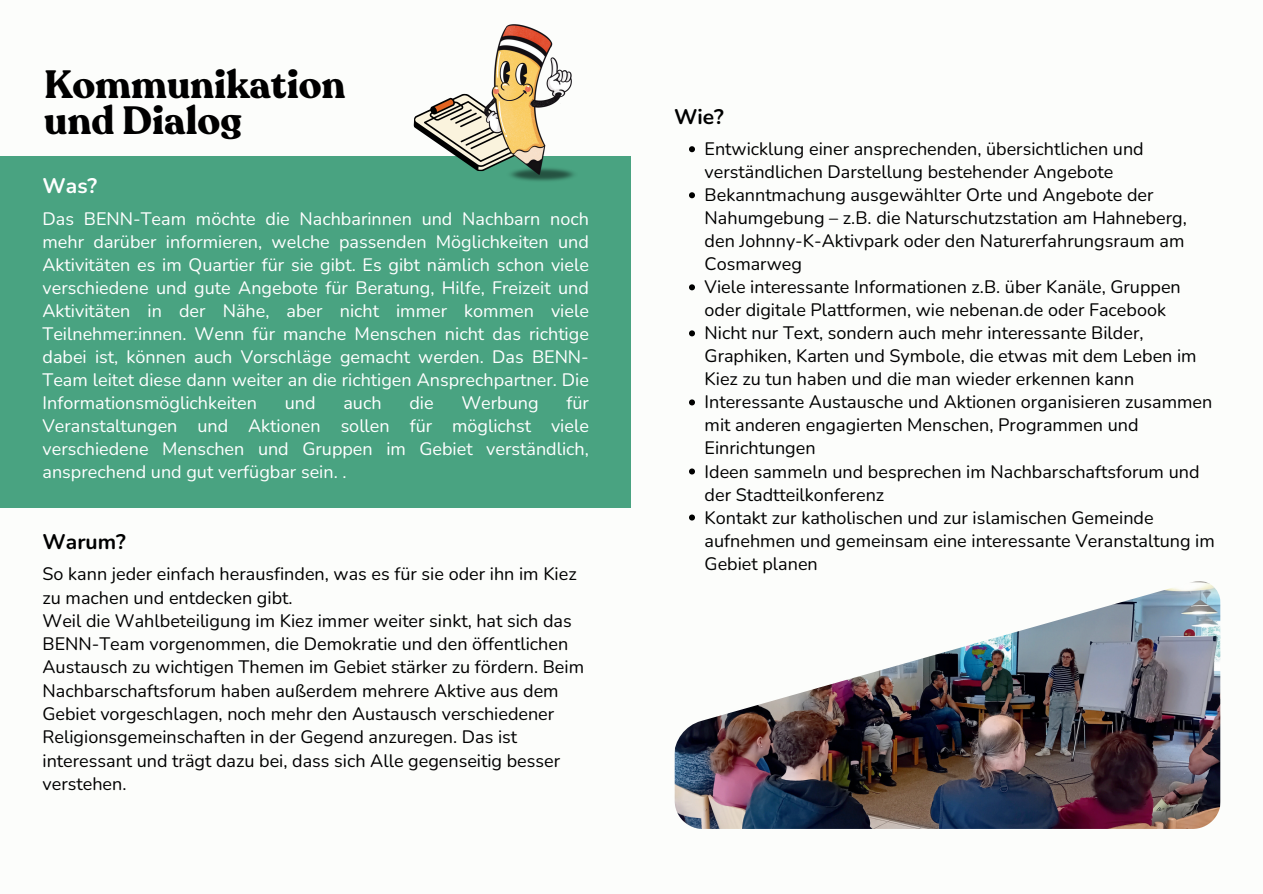
<style>
.page{position:relative;width:1263px;height:894px;background:#fff}
.page>*{position:absolute;margin:0;border:0;box-sizing:border-box;transform-origin:0 0}
.t1{font:39px/36px "Anonymous";color:#000}
.t2{font:700 21px "Nunito";color:#000}
.t3{font:700 21px "Nunito";color:#fff}
.t4{font:18px/23px "Nunito";color:#000}
.t5{font:18px/23px "Nunito";color:#fff;text-align:justify}
</style>
<div class="page">
<div style="left:0;top:0;width:1263px;height:893px;background:#fcfdfb"></div>
<div style="left:0;top:156px;width:631px;height:351px;background:#49a381"></div>
<svg style="left:413px;top:93px;width:72px;height:78px"></svg>
<img style="left:485px;top:25px;width:86px;height:150px">
<img style="left:674px;top:520px;width:547px;height:309px">
<svg style="left:689px;top:146px;width:6px;height:6px"></svg>
<svg style="left:689px;top:192px;width:6px;height:6px"></svg>
<svg style="left:689px;top:284px;width:6px;height:6px"></svg>
<svg style="left:689px;top:330px;width:6px;height:6px"></svg>
<svg style="left:689px;top:399px;width:6px;height:6px"></svg>
<svg style="left:689px;top:468px;width:6px;height:6px"></svg>
<svg style="left:689px;top:514px;width:6px;height:6px"></svg>
<h1 class="t1" style="left:44px;top:68px;width:303px">Kommunikation und Dialog</h1>
<p class="t3" style="left:43px;top:171px;width:56px">Was?</p>
<p class="t5" style="left:43px;top:206px;width:548px">Das BENN-Team möchte die Nachbarinnen und Nachbarn noch mehr darüber informieren, welche passenden Möglichkeiten und Aktivitäten es im Quartier für sie gibt. Es gibt nämlich schon viele verschiedene und gute Angebote für Beratung, Hilfe, Freizeit und Aktivitäten in der Nähe, aber nicht immer kommen viele Teilnehmer:innen. Wenn für manche Menschen nicht das richtige dabei ist, können auch Vorschläge gemacht werden. Das BENN-Team leitet diese dann weiter an die richtigen Ansprechpartner. Die Informationsmöglichkeiten</p>
<p class="t5" style="left:285px;top:390px;width:32px">und</p>
<p class="t5" style="left:343px;top:390px;width:40px">auch</p>
<p class="t5" style="left:409px;top:390px;width:26px">die</p>
<p class="t5" style="left:461px;top:390px;width:79px">Werbung</p>
<p class="t5" style="left:43px;top:390px;width:548px;text-indent:524px">für Veranstaltungen und Aktionen sollen für möglichst viele verschiedene Menschen und Gruppen im Gebiet verständlich, ansprechend und gut verfügbar sein. .</p>
<p class="t2" style="left:43px;top:526px;width:85px">Warum?</p>
<p class="t4" style="left:43px;top:561px;width:543px">So kann jeder einfach herausfinden, was es für sie oder ihn im Kiez zu machen und entdecken gibt.<br>Weil die Wahlbeteiligung im Kiez immer weiter sinkt, hat sich das BENN-Team vorgenommen, die Demokratie und den öffentlichen Austausch zu wichtigen Themen im Gebiet stärker zu fördern. Beim Nachbarschaftsforum haben außerdem mehrere Aktive aus dem Gebiet vorgeschlagen, noch mehr den Austausch verschiedener Religionsgemeinschaften in der Gegend anzuregen. Das ist interessant und trägt dazu bei, dass sich Alle gegenseitig besser verstehen.</p>
<p class="t2" style="left:674px;top:102px;width:51px">Wie?</p>
<p class="t4" style="left:705px;top:137px;width:512px">Entwicklung einer ansprechenden, übersichtlichen und verständlichen Darstellung bestehender Angebote Bekanntmachung ausgewählter Orte und Angebote der Nahumgebung – z.B. die Naturschutzstation am Hahneberg, den Johnny-K-Aktivpark oder den Naturerfahrungsraum am Cosmarweg<br>Viele interessante Informationen z.B. über Kanäle, Gruppen oder digitale Plattformen, wie nebenan.de oder Facebook<br>Nicht nur Text, sondern auch mehr interessante Bilder, Graphiken, Karten und Symbole, die etwas mit dem Leben im Kiez zu tun haben und die man wieder erkennen kann Interessante Austausche und Aktionen organisieren zusammen mit anderen engagierten Menschen, Programmen und Einrichtungen<br>Ideen sammeln und besprechen im Nachbarschaftsforum und der Stadtteilkonferenz<br>Kontakt zur katholischen und zur islamischen Gemeinde aufnehmen und gemeinsam eine interessante Veranstaltung im Gebiet planen</p>
</div>
